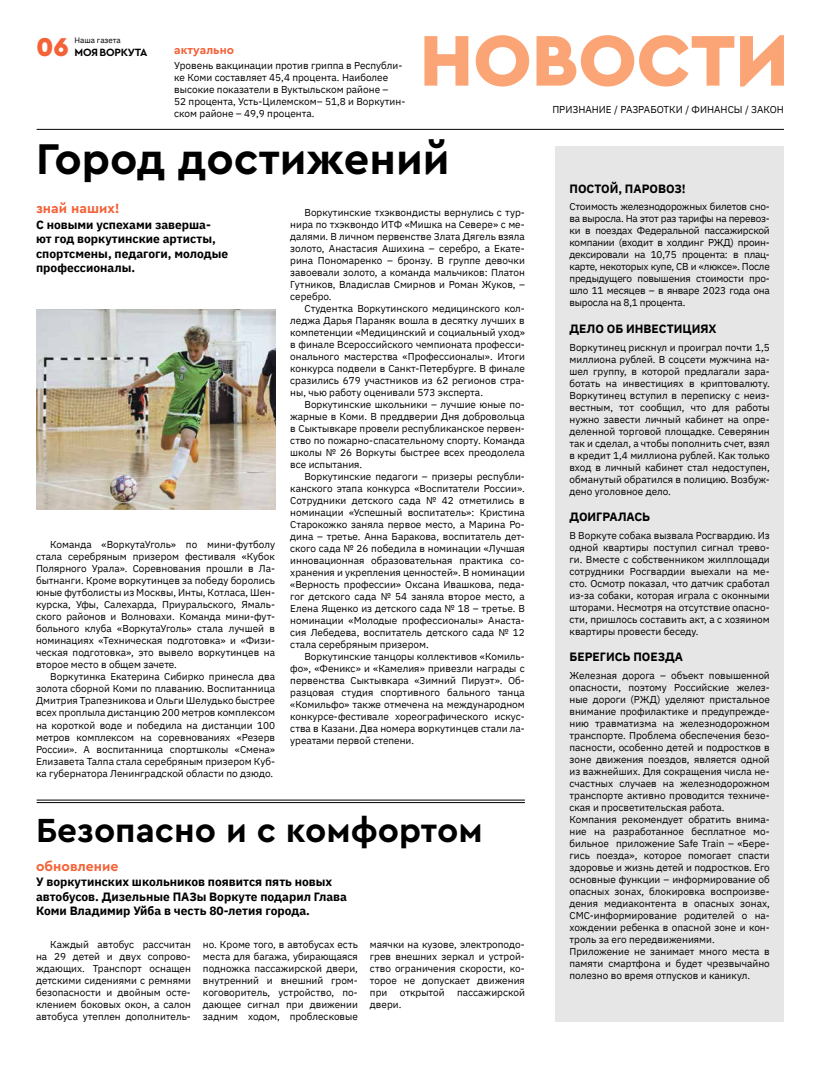
<style>
.page{position:relative;width:820px;height:1078px;background:#fff}
.page>*{position:absolute;margin:0;border:0;box-sizing:border-box;transform-origin:0 0}
.t1{font:900 75px "Cera Pro";color:#fba576}
.t2{font:700 45px "Cera Pro";color:#000}
.t3{font:700 35px "Cera Pro";color:#000}
.t4{font:900 27px "Cera Pro";color:#f46238}
.t5{font:700 14px "Cera Pro";color:#f46238}
.t6{font:700 12px/14.4px "IBM Plex Sans";color:#000}
.t7{font:700 12px "Cera Pro";color:#f46238}
.t8{font:700 11px "Cera Pro";letter-spacing:-.02em;color:#000}
.t9{font:10px/12px "IBM Plex Sans";color:#000;text-align:justify}
.t10{font:8px "IBM Plex Sans";color:#000}
</style>
<div class="page">
<hr style="left:37px;top:129px;width:746px;height:1px;background:#000">
<img style="left:37px;top:309px;width:238px;height:200px">
<hr style="left:37px;top:799px;width:487px;height:1px;background:#000">
<hr style="left:37px;top:802px;width:487px;height:1px;background:#000">
<div style="left:555px;top:146px;width:228px;height:874px;background:#e7e6e6"></div>
<p class="t10" style="left:74px;top:34px;width:48px">Наша газета</p>
<h3 class="t4" style="left:36px;top:29px;width:34px">06</h3>
<p class="t8" style="left:74px;top:45px;width:74px">МОЯВОРКУТА</p>
<p class="t7" style="left:174px;top:42px;width:61px">актуально</p>
<p class="t9" style="left:174px;top:58px;width:232px;text-align:left">Уровень вакцинации против гриппа в Республи&shy;ке Коми составляет 45,4 процента. Наиболее высокие показатели в Вуктыльском районе –<br>52 процента, Усть-Цилемском– 51,8 и Воркутин&shy;ском районе – 49,9 процента.</p>
<h1 class="t1" style="left:419px;top:11px;width:371px">НОВОСТИ</h1>
<p class="t9" style="left:552px;top:103px;width:233px">ПРИЗНАНИЕ / РАЗРАБОТКИ / ФИНАНСЫ / ЗАКОН</p>
<h2 class="t2" style="left:36px;top:129px;width:415px">Город достижений</h2>
<h3 class="t5" style="left:36px;top:199px;width:85px">знай наших!</h3>
<p class="t6" style="left:36px;top:216px;width:194px">С новыми успехами заверша&shy;ют год воркутинские артисты, спортсмены, педагоги, молодые профессионалы.</p>
<p class="t9" style="left:36px;top:538px;width:240px;text-indent:14px">Команда «ВоркутаУголь» по мини-футболу стала серебряным призером фестиваля «Кубок Полярного Урала». Соревнования прошли в Ла&shy;бытнанги. Кроме воркутинцев за победу боролись юные футболисты из Москвы, Инты, Котласа, Шен&shy;курска, Уфы, Салехарда, Приуральского, Ямаль&shy;ского районов и Волновахи. Команда мини-фут&shy;больного клуба «ВоркутаУголь» стала лучшей в номинациях «Техническая подготовка» и «Физи&shy;ческая подготовка», это вывело воркутинцев на второе место в общем зачете.</p>
<p class="t9" style="left:36px;top:670px;width:240px;text-indent:14px">Воркутинка Екатерина Сибирко принесла два золота сборной Коми по плаванию. Воспитанница Дмитрия Трапезникова и Ольги Шелудько быстрее всех проплыла дистанцию 200 метров комплексом на короткой воде и победила на дистанции 100 метров комплексом на соревнованиях «Резерв России». А воспитанница спортшколы «Смена» Елизавета Талпа стала серебряным призером Куб&shy;ка губернатора Ленинградской области по дзюдо.</p>
<p class="t9" style="left:290px;top:205px;width:236px;text-indent:14px">Воркутинские тхэквондисты вернулись с тур&shy;нира по тхэквондо ИТФ «Мишка на Севере» с ме&shy;далями. В личном первенстве Злата Дягель взяла золото, Анастасия Ашихина – серебро, а Екате&shy;рина Пономаренко – бронзу. В группе девочки завоевали золото, а команда мальчиков: Платон Гутников, Владислав Смирнов и Роман Жуков, – серебро.</p>
<p class="t9" style="left:290px;top:301px;width:236px;text-indent:14px">Студентка Воркутинского медицинского кол&shy;леджа Дарья Параняк вошла в десятку лучших в компетенции «Медицинский и социальный уход» в финале Всероссийского чемпионата професси&shy;онального мастерства «Профессионалы». Итоги конкурса подвели в Санкт-Петербурге. В финале сразились 679 участников из 62 регионов стра&shy;ны, чью работу оценивали 573 эксперта.</p>
<p class="t9" style="left:290px;top:397px;width:236px;text-indent:14px">Воркутинские школьники – лучшие юные по&shy;жарные в Коми. В преддверии Дня добровольца в Сыктывкаре провели республиканское первен&shy;ство по пожарно-спасательному спорту. Команда школы № 26 Воркуты быстрее всех преодолела все испытания.</p>
<p class="t9" style="left:290px;top:469px;width:236px;text-indent:14px">Воркутинские педагоги – призеры республи&shy;канского этапа конкурса «Воспитатели России».<br>Сотрудники детского сада № 42 отметились в номинации «Успешный воспитатель»: Кристина Старокожко заняла первое место, а Марина Ро&shy;дина – третье. Анна Баракова, воспитатель дет&shy;ского сада № 26 победила в номинации «Лучшая инновационная образовательная практика со&shy;хранения и укрепления ценностей». В номинации «Верность профессии» Оксана Ивашкова, педа&shy;гог детского сада № 54 заняла второе место, а Елена Ященко из детского сада № 18 – третье. В номинации «Молодые профессионалы» Анаста&shy;сия Лебедева, воспитатель детского сада № 12 стала серебряным призером.</p>
<p class="t9" style="left:290px;top:649px;width:236px;text-indent:14px">Воркутинские танцоры коллективов «Комиль&shy;фо», «Феникс» и «Камелия» привезли награды с первенства Сыктывкара «Зимний Пируэт». Об&shy;разцовая студия спортивного бального танца «Комильфо» также отмечена на международном конкурсе-фестивале хореографического искус&shy;ства в Казани. Два номера воркутинцев стали ла&shy;уреатами первой степени.</p>
<h3 class="t3" style="left:36px;top:807px;width:448px">Безопасно и с комфортом</h3>
<h3 class="t5" style="left:36px;top:856px;width:84px">обновление</h3>
<p class="t6" style="left:36px;top:873px;width:312px">У воркутинских школьников появится пять новых автобусов. Дизельные ПАЗы Воркуте подарил Глава<br>Коми Владимир Уйба в честь 80-летия города.</p>
<p class="t9" style="left:36px;top:937px;width:156px;text-indent:14px">Каждый автобус рассчитан на 29 детей и двух сопрово&shy;ждающих. Транспорт оснащен детскими сидениями с ремнями безопасности и двойным осте&shy;клением боковых окон, а салон автобуса утеплен дополнитель-</p>
<p class="t9" style="left:203px;top:937px;width:156px">но. Кроме того, в автобусах есть места для багажа, убирающаяся подножка пассажирской двери, внутренний и внешний гром&shy;коговоритель, устройство, по&shy;дающее сигнал при движении задним ходом, проблесковые</p>
<p class="t9" style="left:370px;top:937px;width:156px">маячки на кузове, электроподо&shy;грев внешних зеркал и устрой&shy;ство ограничения скорости, ко&shy;торое не допускает движения при открытой пассажирской двери.</p>
<p class="t6" style="left:569px;top:180px;width:118px">ПОСТОЙ, ПАРОВОЗ!</p>
<p class="t9" style="left:569px;top:200px;width:202px">Стоимость железнодорожных билетов сно&shy;ва выросла. На этот раз тарифы на перевоз&shy;ки в поездах Федеральной пассажирской компании (входит в холдинг РЖД) проин&shy;дексировали на 10,75 процента: в плац&shy;карте, некоторых купе, СВ и «люксе». После предыдущего повышения стоимости про&shy;шло 11 месяцев – в январе 2023 года она выросла на 8,1 процента.</p>
<p class="t6" style="left:569px;top:320px;width:148px">ДЕЛО ОБ ИНВЕСТИЦИЯХ</p>
<p class="t9" style="left:569px;top:340px;width:202px">Воркутинец рискнул и проиграл почти 1,5 миллиона рублей. В соцсети мужчина на&shy;шел группу, в которой предлагали зара&shy;ботать на инвестициях в криптовалюту.<br>Воркутинец вступил в переписку с неиз&shy;вестным, тот сообщил, что для работы нужно завести личный кабинет на опре&shy;деленной торговой площадке. Северянин так и сделал, а чтобы пополнить счет, взял в кредит 1,4 миллиона рублей. Как только вход в личный кабинет стал недоступен, обманутый обратился в полицию. Возбуж&shy;дено уголовное дело.</p>
<p class="t6" style="left:569px;top:508px;width:82px">ДОИГРАЛАСЬ</p>
<p class="t9" style="left:569px;top:528px;width:202px">В Воркуте собака вызвала Росгвардию. Из одной квартиры поступил сигнал трево&shy;ги. Вместе с собственником жилплощади сотрудники Росгвардии выехали на ме&shy;сто. Осмотр показал, что датчик сработал из-за собаки, которая играла с оконными шторами. Несмотря на отсутствие опасно&shy;сти, пришлось составить акт, а с хозяином квартиры провести беседу.</p>
<p class="t6" style="left:569px;top:648px;width:115px">БЕРЕГИСЬ ПОЕЗДА</p>
<p class="t9" style="left:569px;top:668px;width:202px;text-align:left">Железная дорога – объект повышенной опасности, поэтому Российские желез&shy;ные дороги (РЖД) уделяют пристальное внимание профилактике и предупрежде&shy;нию травматизма на железнодорожном транспорте. Проблема обеспечения безо&shy;пасности, особенно детей и подростков в зоне движения поездов, является одной из важнейших. Для сокращения числа не&shy;счастных случаев на железнодорожном транспорте активно проводится техниче&shy;ская и просветительская работа.<br>Компания рекомендует обратить внима&shy;ние на разработанное бесплатное мо&shy;бильное приложение Safe Train – «Бере&shy;гись поезда», которое помогает спасти здоровье и жизнь детей и подростков. Его основные функции – информирование об опасных зонах, блокировка воспроизве&shy;дения медиаконтента в опасных зонах, СМС-информирование родителей о на&shy;хождении ребенка в опасной зоне и кон&shy;троль за его передвижениями.<br>Приложение не занимает много места в памяти смартфона и будет чрезвычайно полезно во время отпусков и каникул.</p>
</div>
